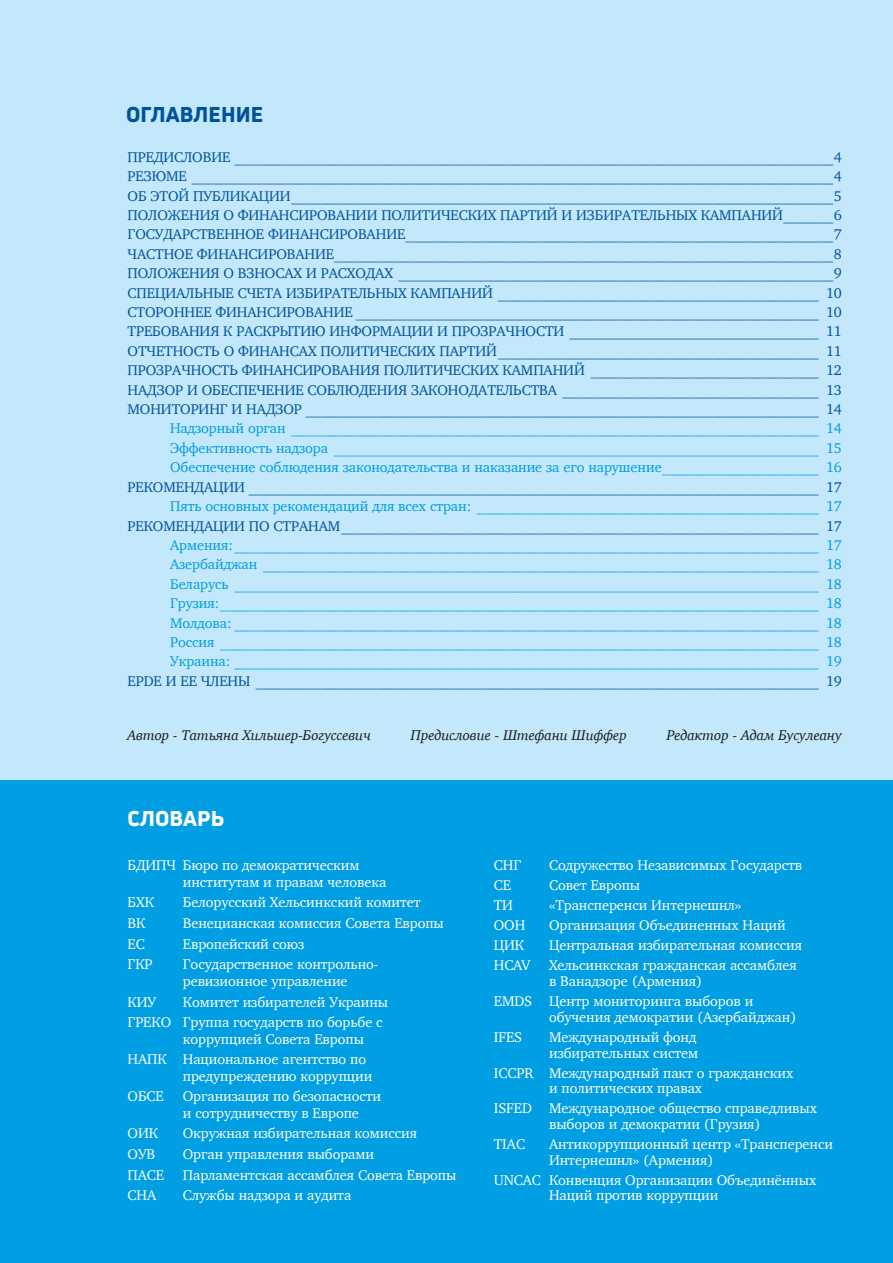
<style>
.page{position:relative;width:893px;height:1263px;background:#fff}
.page>*{position:absolute;margin:0;border:0;box-sizing:border-box;transform-origin:0 0}
.t1{font:800 21px "Uni Neue";letter-spacing:.005em;color:#00539b}
.t2{font:800 21px "Uni Neue";letter-spacing:.005em;color:#fff}
.t3{font:14.4px/19.4px "Charter";letter-spacing:-.005em;color:#00539b;text-align:justify}
.t4{font:14.4px/15.8px "Charter";letter-spacing:-.005em;color:#fff}
.t5{font:14.4px/19.4px "Charter";letter-spacing:-.005em;color:#009ee3;text-align:justify}
.t6{font:italic 14.4px "Charter";letter-spacing:-.005em;color:#181716}
</style>
<div class="page">
<div style="left:0;top:0;width:893px;height:800px;background:#c3e7fb"></div>
<div style="left:0;top:781px;width:893px;height:482px;background:#009ee3"></div>
<h1 class="t1" style="left:126px;top:100px;width:139px">ОГЛАВЛЕНИЕ</h1>
<p class="t3" style="left:128px;top:147px;width:716px">ПРЕДИСЛОВИЕ ____________________________________________________________________________________4<br>РЕЗЮМЕ __________________________________________________________________________________________4<br>ОБ ЭТОЙ ПУБЛИКАЦИИ____________________________________________________________________________5<br>ПОЛОЖЕНИЯ О ФИНАНСИРОВАНИИ ПОЛИТИЧЕСКИХ ПАРТИЙ И ИЗБИРАТЕЛЬНЫХ КАМПАНИЙ_______6<br>ГОСУДАРСТВЕННОЕ ФИНАНСИРОВАНИЕ____________________________________________________________7<br>ЧАСТНОЕ ФИНАНСИРОВАНИЕ______________________________________________________________________8<br>ПОЛОЖЕНИЯ О ВЗНОСАХ И РАСХОДАХ _____________________________________________________________9<br>СПЕЦИАЛЬНЫЕ СЧЕТА ИЗБИРАТЕЛЬНЫХ КАМПАНИЙ _____________________________________________ 10<br>СТОРОННЕЕ ФИНАНСИРОВАНИЕ _________________________________________________________________ 10<br>ТРЕБОВАНИЯ К РАСКРЫТИЮ ИНФОРМАЦИИ И ПРОЗРАЧНОСТИ ___________________________________ 11<br>ОТЧЕТНОСТЬ О ФИНАНСАХ ПОЛИТИЧЕСКИХ ПАРТИЙ_____________________________________________ 11<br>ПРОЗРАЧНОСТЬ ФИНАНСИРОВАНИЯ ПОЛИТИЧЕСКИХ КАМПАНИЙ ________________________________ 12<br>НАДЗОР И ОБЕСПЕЧЕНИЕ СОБЛЮДЕНИЯ ЗАКОНОДАТЕЛЬСТВА ____________________________________ 13<br>МОНИТОРИНГ И НАДЗОР ________________________________________________________________________ 14</p>
<p class="t5" style="left:170px;top:419px;width:673px">Надзорный орган __________________________________________________________________________ 14<br>Эффективность надзора ____________________________________________________________________ 15<br>Обеспечение соблюдения законодательства и наказание за его нарушение______________________ 16</p>
<p class="t3" style="left:128px;top:477px;width:716px">РЕКОМЕНДАЦИИ ________________________________________________________________________________ 17</p>
<p class="t5" style="left:170px;top:496px;width:673px">Пять основных рекомендаций для всех стран: ________________________________________________ 17</p>
<p class="t3" style="left:128px;top:516px;width:716px">РЕКОМЕНДАЦИИ ПО СТРАНАМ___________________________________________________________________ 17</p>
<p class="t5" style="left:170px;top:535px;width:673px">Армения:__________________________________________________________________________________ 17<br>Азербайджан ______________________________________________________________________________ 18<br>Беларусь __________________________________________________________________________________ 18<br>Грузия:____________________________________________________________________________________ 18<br>Молдова: __________________________________________________________________________________ 18<br>Россия ____________________________________________________________________________________ 18<br>Украина: __________________________________________________________________________________ 19</p>
<p class="t3" style="left:128px;top:671px;width:716px">EPDE И ЕЕ ЧЛЕНЫ _______________________________________________________________________________ 19</p>
<p class="t6" style="left:128px;top:723px;width:245px">Автор - Татьяна Хильшер-Богуссевич</p>
<p class="t6" style="left:411px;top:723px;width:217px">Предисловие - Штефани Шиффер</p>
<p class="t6" style="left:667px;top:723px;width:177px">Редактор - Адам Бусулеану</p>
<h1 class="t2" style="left:128px;top:804px;width:98px">СЛОВАРЬ</h1>
<p class="t4" style="left:183px;top:857px;width:205px;line-height:16.4px;text-indent:-55px">БДИПЧ Бюро по демократическим институтам и правам человека</p>
<p class="t4" style="left:128px;top:894px;width:28px">БХК</p>
<p class="t4" style="left:183px;top:894px;width:239px">Белорусский Хельсинкский комитет</p>
<p class="t4" style="left:128px;top:915px;width:19px">ВК</p>
<p class="t4" style="left:183px;top:915px;width:263px">Венецианская комиссия Совета Европы</p>
<p class="t4" style="left:128px;top:936px;width:19px">ЕС</p>
<p class="t4" style="left:183px;top:936px;width:123px">Европейский союз</p>
<p class="t4" style="left:128px;top:956px;width:27px">ГКР</p>
<p class="t4" style="left:183px;top:956px;width:197px;line-height:16.4px">Государственное контрольно&shy;ревизионное управление</p>
<p class="t4" style="left:128px;top:993px;width:30px">КИУ</p>
<p class="t4" style="left:128px;top:991px;width:262px;line-height:20.7px;text-indent:55px">Комитет избирателей Украины<br>ГРЕКО Группа государств по борьбе с</p>
<p class="t4" style="left:128px;top:1028px;width:240px;line-height:20.7px;text-align:right">коррупцией Совета Европы<br>НАПК Национальное агентство по</p>
<p class="t4" style="left:183px;top:1068px;width:191px">предупреждению коррупции</p>
<p class="t4" style="left:128px;top:1088px;width:38px">ОБСЕ</p>
<p class="t4" style="left:183px;top:1088px;width:200px;line-height:16.4px">Организация по безопасности и сотрудничеству в Европе</p>
<p class="t4" style="left:128px;top:1125px;width:32px">ОИК</p>
<p class="t4" style="left:183px;top:1125px;width:236px">Окружная избирательная комиссия</p>
<p class="t4" style="left:128px;top:1146px;width:29px">ОУВ</p>
<p class="t4" style="left:183px;top:1146px;width:193px">Орган управления выборами</p>
<p class="t4" style="left:128px;top:1167px;width:38px">ПАСЕ</p>
<p class="t4" style="left:183px;top:1167px;width:275px">Парламентская ассамблея Совета Европы</p>
<p class="t4" style="left:128px;top:1187px;width:30px">СНА</p>
<p class="t4" style="left:183px;top:1187px;width:170px">Службы надзора и аудита</p>
<p class="t4" style="left:494px;top:857px;width:29px">СНГ</p>
<p class="t4" style="left:549px;top:857px;width:255px">Содружество Независимых Государств</p>
<p class="t4" style="left:494px;top:877px;width:19px">СЕ</p>
<p class="t4" style="left:549px;top:877px;width:93px">Совет Европы</p>
<p class="t4" style="left:494px;top:897px;width:21px">ТИ</p>
<p class="t4" style="left:549px;top:897px;width:194px">«Трансперенси Интернешнл»</p>
<p class="t4" style="left:494px;top:917px;width:33px">ООН</p>
<p class="t4" style="left:549px;top:917px;width:238px">Организация Объединенных Наций</p>
<p class="t4" style="left:494px;top:937px;width:32px">ЦИК</p>
<p class="t4" style="left:549px;top:937px;width:254px">Центральная избирательная комиссия</p>
<p class="t4" style="left:494px;top:957px;width:38px">HCAV</p>
<p class="t4" style="left:549px;top:957px;width:249px">Хельсинкская гражданская ассамблея в Ванадзоре (Армения)</p>
<p class="t4" style="left:549px;top:993px;width:249px;text-indent:-55px">EMDS Центр мониторинга выборов и обучения демократии (Азербайджан)</p>
<p class="t4" style="left:494px;top:1029px;width:30px">IFES</p>
<p class="t4" style="left:549px;top:1029px;width:151px">Международный фонд избирательных систем</p>
<p class="t4" style="left:549px;top:1064px;width:246px;text-indent:-55px">ICCPR Международный пакт о гражданских и политических правах</p>
<p class="t4" style="left:494px;top:1100px;width:325px;text-align:center">ISFED Международное общество справедливых выборов и демократии (Грузия)</p>
<p class="t4" style="left:494px;top:1136px;width:33px">TIAC</p>
<p class="t4" style="left:549px;top:1136px;width:286px">Антикоррупционный центр «Трансперенси<br>Интернешнл» (Армения)</p>
<p class="t4" style="left:549px;top:1172px;width:269px;text-indent:-55px">UNCAC Конвенция Организации Объединённых<br>Наций против коррупции</p>
</div>
